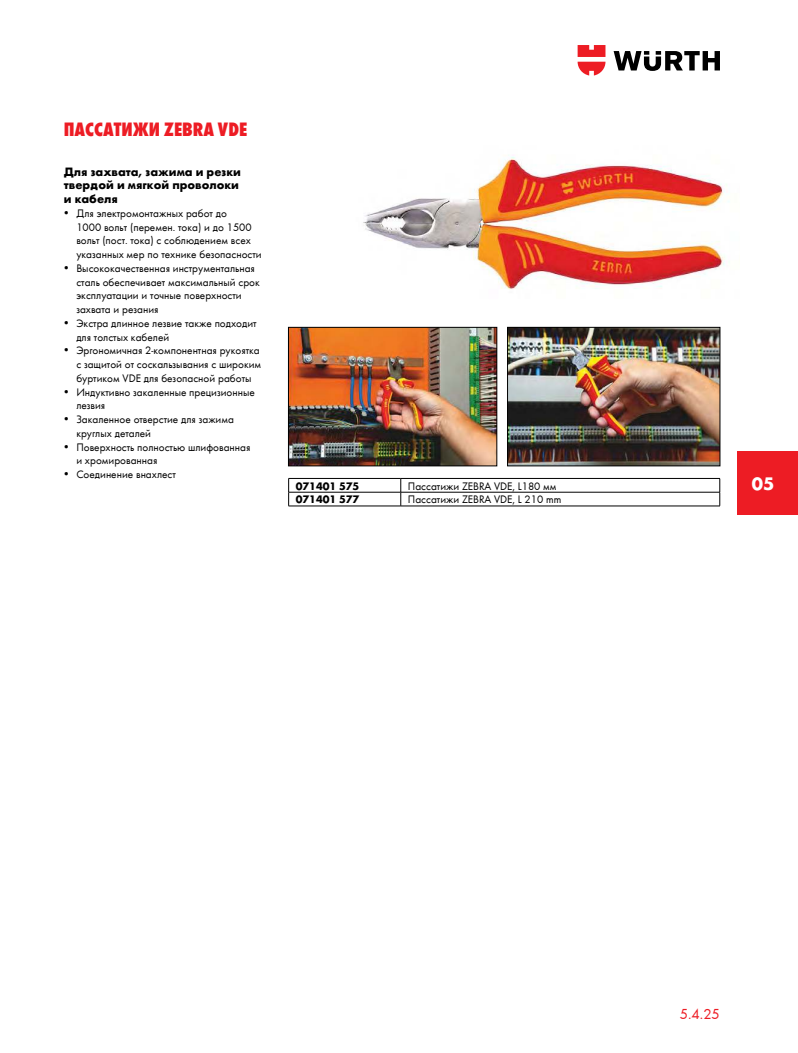
<style>
.page{position:relative;width:798px;height:1053px;background:#fff}
.page>*{position:absolute;margin:0;border:0;box-sizing:border-box;transform-origin:0 0}
.t1{font:20px "Wuerth Extra Bold Cond Caps";color:#ed1c24}
.t2{font:700 18.75px "Wuerth";color:#fff}
.t3{font:15px "Wuerth";color:#ed1c24}
.t4{font:700 12.5px/13.8px "Wuerth";color:#000}
.t5{font:11.25px/13.8px "Wuerth";color:#000}
.t6{font:700 11.25px "Wuerth";color:#000}
</style>
<div class="page">
<img style="left:363px;top:155px;width:367px;height:134px">
<hr style="left:288px;top:478px;width:112px;height:1px;background:#000">
<hr style="left:400px;top:478px;width:319px;height:1px;background:#000">
<hr style="left:288px;top:492px;width:112px;height:1px;background:#000">
<svg style="left:288px;top:478px;width:1px;height:27px"></svg>
<hr style="left:400px;top:492px;width:319px;height:1px;background:#000">
<svg style="left:400px;top:478px;width:1px;height:27px"></svg>
<svg style="left:719px;top:478px;width:1px;height:27px"></svg>
<hr style="left:288px;top:505px;width:112px;height:1px;background:#000">
<hr style="left:400px;top:505px;width:319px;height:1px;background:#000">
<img style="left:509px;top:329px;width:208px;height:135px">
<div style="left:507px;top:327px;width:212px;height:139px;border:1px solid #000"></div>
<img style="left:290px;top:329px;width:205px;height:135px">
<div style="left:288px;top:327px;width:209px;height:139px;border:1px solid #000"></div>
<svg style="left:613px;top:51px;width:106px;height:20px"></svg>
<svg style="left:577px;top:45px;width:28px;height:30px"></svg>
<div style="left:737px;top:450px;width:60px;height:64px;background:#ed1c24"></div>
<h1 class="t1" style="left:64px;top:116px;width:185px">Пассатижи ZEBRA VDE</h1>
<p class="t4" style="left:64px;top:163px;width:178px">Для захвата, зажима и резки твердой и мягкой проволоки и кабеля</p>
<p class="t5" style="left:76px;top:206px;width:187px;text-indent:-12px">• Для электромонтажных работ до<br>1000 вольт (перемен. тока) и до 1500 вольт (пост. тока) с соблюдением всех указанных мер по технике безопасности</p>
<p class="t5" style="left:76px;top:261px;width:185px;text-indent:-12px">• Высококачественная инструментальная сталь обеспечивает максимальный срок эксплуатации и точные поверхности захвата и резания</p>
<p class="t5" style="left:76px;top:316px;width:182px;text-indent:-12px">• Экстра длинное лезвие также подходит для толстых кабелей</p>
<p class="t5" style="left:76px;top:343px;width:186px;text-indent:-12px">• Эргономичная 2-компонентная рукоятка с защитой от соскальзывания с широким буртиком VDE для безопасной работы</p>
<p class="t5" style="left:76px;top:384px;width:180px;text-indent:-12px">• Индуктивно закаленные прецизионные лезвия</p>
<p class="t5" style="left:76px;top:412px;width:159px;text-indent:-12px">• Закаленное отверстие для зажима круглых деталей</p>
<p class="t5" style="left:76px;top:439px;width:175px;text-indent:-12px">• Поверхность полностью шлифованная и хромированная</p>
<p class="t5" style="left:64px;top:467px;width:113px">• Соединение внахлест</p>
<p class="t6" style="left:295px;top:477px;width:65px">071401 575</p>
<p class="t5" style="left:407px;top:478px;width:150px">Пассатижи ZEBRA VDE, L180 мм</p>
<p class="t6" style="left:295px;top:491px;width:65px">071401 577</p>
<p class="t5" style="left:407px;top:492px;width:155px">Пассатижи ZEBRA VDE, L 210 mm</p>
<h2 class="t2" style="left:751px;top:472px;width:24px">05</h2>
<h3 class="t3" style="left:679px;top:1005px;width:41px">5.4.25</h3>
</div>
